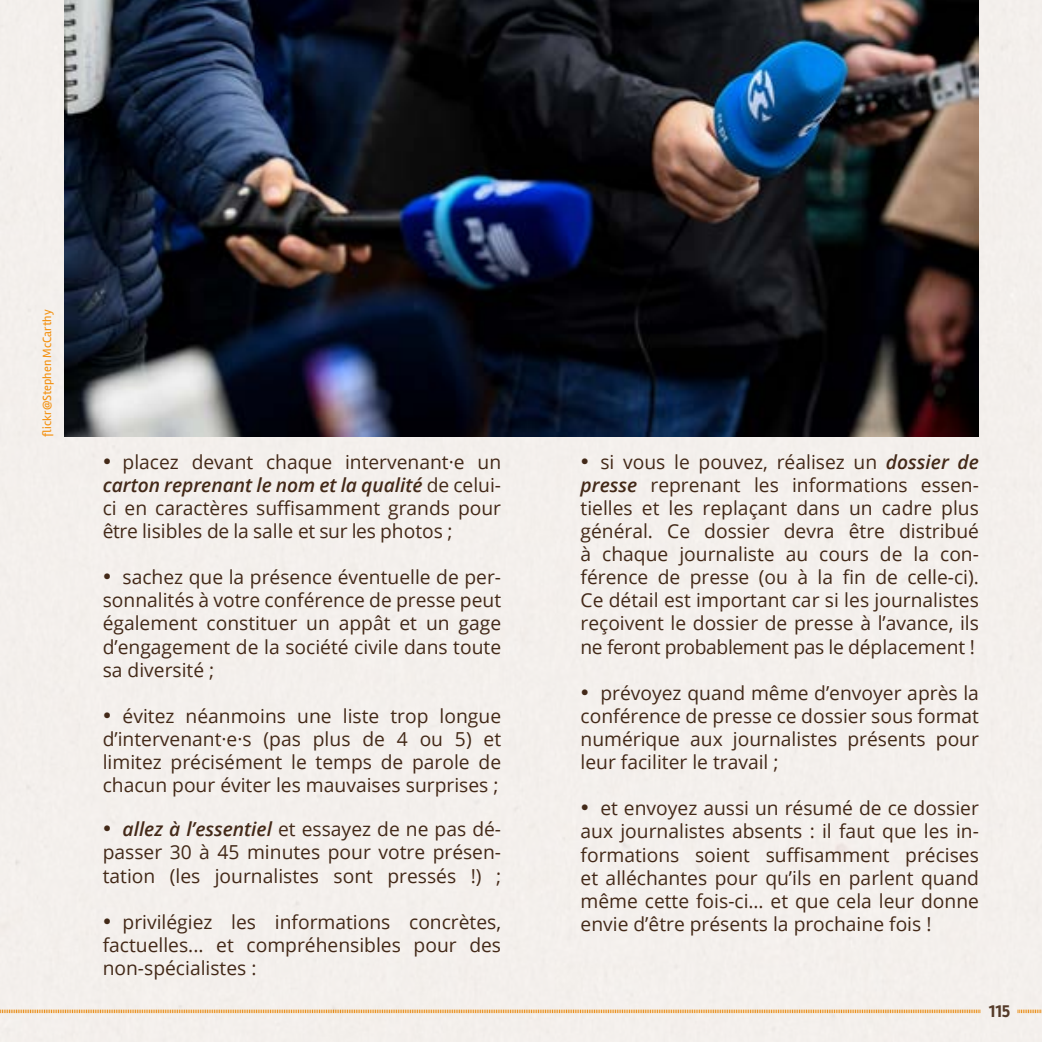
<style>
.page{position:relative;width:1042px;height:1042px;background:#f4f0ec}
.page>*{position:absolute;margin:0;border:0;box-sizing:border-box;transform-origin:0 0}
.t1{font:19.25px/23.1px "Open Sans";color:#432918;text-align:justify}
.t2{font:700 17.5px "Rambla";color:#432918}
.t3{font:12.25px "Rambla";color:#f3900e}
.s1{font-family:"Rambla";font-weight:700;font-size:24.5px}
.s2{font-weight:600;font-style:italic}
</style>
<div class="page">
<img style="left:64px;top:0;width:915px;height:437px">
<p class="t3" style="left:40px;top:437px;width:129px;rotate:-90deg">flickr@Stephen McCarthy</p>
<p class="t1" style="left:103px;top:450px;width:400px"><span class="s1">•</span> placez devant chaque intervenant·e un <span class="s2">carton reprenant le nom et la qualité</span> de celui&shy;ci en caractères suffisamment grands pour être lisibles de la salle et sur les photos ;</p>
<p class="t1" style="left:103px;top:565px;width:400px"><span class="s1">•</span> sachez que la présence éventuelle de per&shy;sonnalités à votre conférence de presse peut également constituer un appât et un gage d’engagement de la société civile dans toute sa diversité ;</p>
<p class="t1" style="left:103px;top:704px;width:400px"><span class="s1">•</span> évitez néanmoins une liste trop longue d’intervenant·e·s (pas plus de 4 ou 5) et limitez précisément le temps de parole de chacun pour éviter les mauvaises surprises ;</p>
<p class="t1" style="left:103px;top:817px;width:400px"><span class="s1">•</span> <span class="s2">allez à l’essentiel</span> et essayez de ne pas dé&shy;passer 30 à 45 minutes pour votre présen&shy;tation (les journalistes sont pressés !) ;</p>
<p class="t1" style="left:103px;top:909px;width:400px"><span class="s1">•</span> privilégiez les informations concrètes, factuelles... et compréhensibles pour des non-spécialistes :</p>
<p class="t1" style="left:580px;top:450px;width:400px"><span class="s1">•</span> si vous le pouvez, réalisez un <span class="s2">dossier de presse</span> reprenant les informations essen&shy;tielles et les replaçant dans un cadre plus général. Ce dossier devra être distribué à chaque journaliste au cours de la con&shy;férence de presse (ou à la fin de celle-ci).<br>Ce détail est important car si les journalistes reçoivent le dossier de presse à l’avance, ils ne feront probablement pas le déplacement !</p>
<p class="t1" style="left:580px;top:681px;width:400px"><span class="s1">•</span> prévoyez quand même d’envoyer après la conférence de presse ce dossier sous format numérique aux journalistes présents pour leur faciliter le travail ;</p>
<p class="t1" style="left:580px;top:796px;width:400px"><span class="s1">•</span> et envoyez aussi un résumé de ce dossier aux journalistes absents : il faut que les in&shy;formations soient suffisamment précises et alléchantes pour qu’ils en parlent quand même cette fois-ci… et que cela leur donne envie d’être présents la prochaine fois !</p>
<p class="t2" style="left:988px;top:1001px;width:23px">115</p>
</div>
